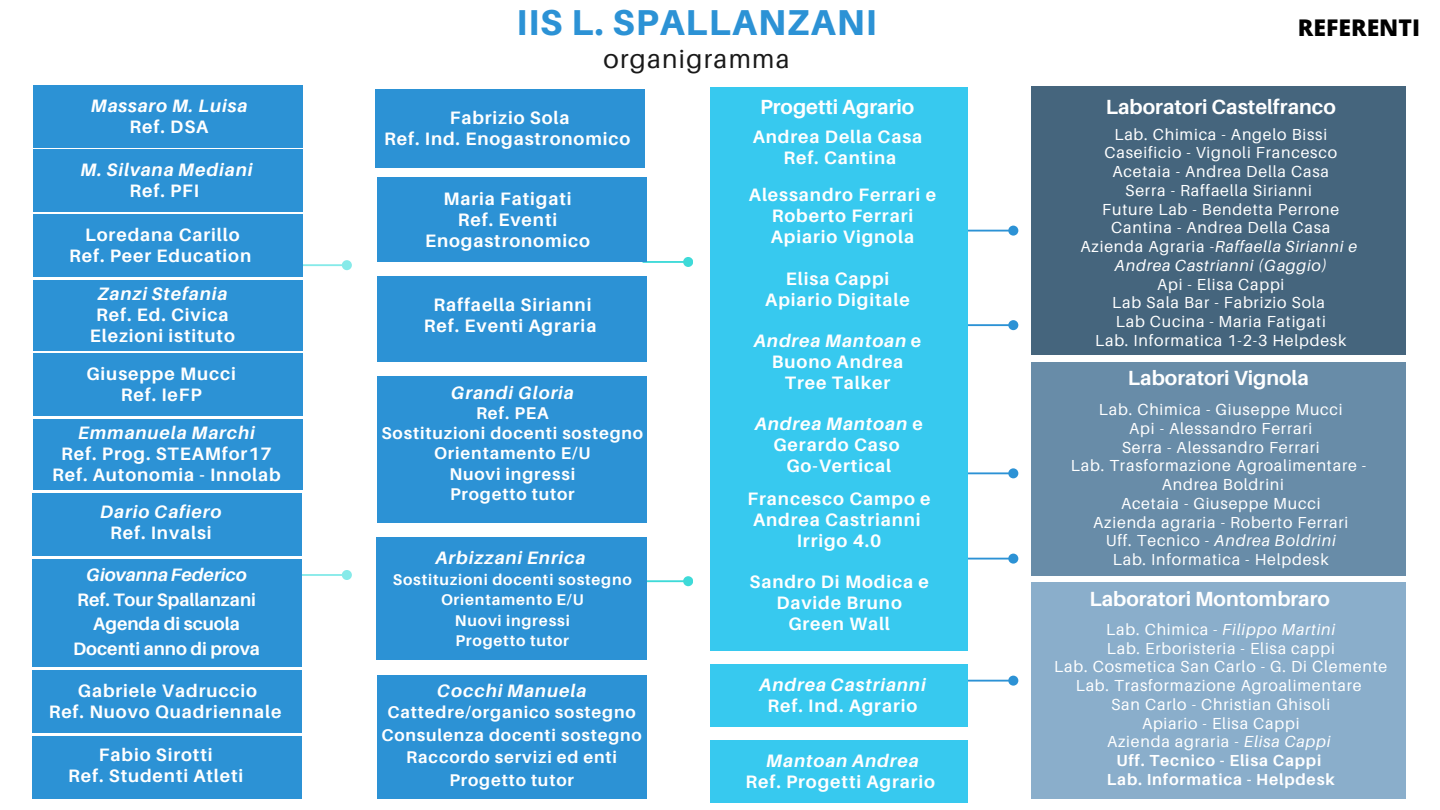
<style>
.page{position:relative;width:1440px;height:810px;background:#fff}
.page>*{position:absolute;margin:0;border:0;box-sizing:border-box;transform-origin:0 0}
.t1{font:800 36px "Aileron";letter-spacing:.03em;color:#2c92d5}
.t2{font:26px "Aileron";letter-spacing:.05em;color:#191919}
.t3{font:800 23px "Open Sans";color:#000}
.t4{font:700 20.5px "Aileron";color:#fff}
.t5{font:700 18px/21px "Aileron";letter-spacing:.05em;color:#fff;text-align:center}
.t6{font:italic 700 18px "Aileron";letter-spacing:.05em;color:#fff}
.t7{font:700 18px/24.8px "Aileron";color:#fff;text-align:center}
.t8{font:italic 700 18px "Aileron";color:#fff}
.t9{font:700 17px/20.2px "Aileron";letter-spacing:.05em;color:#fff;text-align:center}
.t10{font:16px/18.8px "Aileron";letter-spacing:.05em;color:#fff;text-align:center}
.t11{font:700 15.5px/20.2px "Aileron";letter-spacing:.05em;color:#fff;text-align:center}
.s1{font-style:italic}
.s2{font-weight:700}
</style>
<div class="page">
<svg style="left:683px;top:257px;width:10px;height:10px"></svg>
<svg style="left:683px;top:576px;width:10px;height:10px"></svg>
<svg style="left:342px;top:570px;width:10px;height:10px"></svg>
<svg style="left:342px;top:260px;width:10px;height:10px"></svg>
<div style="left:33px;top:280px;width:270px;height:70px;background:#2c92d5"></div>
<div style="left:377px;top:376px;width:270px;height:147px;background:#2c92d5"></div>
<div style="left:33px;top:214px;width:270px;height:63px;background:#2c92d5"></div>
<div style="left:33px;top:85px;width:270px;height:62px;background:#2c92d5"></div>
<div style="left:33px;top:419px;width:270px;height:71px;background:#2c92d5"></div>
<div style="left:33px;top:149px;width:270px;height:62px;background:#2c92d5"></div>
<div style="left:32px;top:493px;width:270px;height:62px;background:#2c92d5"></div>
<div style="left:32px;top:559px;width:270px;height:108px;background:#2c92d5"></div>
<div style="left:33px;top:353px;width:270px;height:63px;background:#2c92d5"></div>
<div style="left:32px;top:670px;width:270px;height:63px;background:#2c92d5"></div>
<div style="left:32px;top:736px;width:270px;height:63px;background:#2c92d5"></div>
<div style="left:375px;top:89px;width:270px;height:79px;background:#2c92d5"></div>
<div style="left:377px;top:177px;width:270px;height:85px;background:#2c92d5"></div>
<div style="left:710px;top:740px;width:258px;height:62px;background:#37c9ef"></div>
<div style="left:377px;top:276px;width:270px;height:86px;background:#2c92d5"></div>
<div style="left:377px;top:537px;width:270px;height:122px;background:#2c92d5"></div>
<div style="left:377px;top:675px;width:270px;height:124px;background:#2c92d5"></div>
<div style="left:710px;top:87px;width:258px;height:564px;background:#37c9ef"></div>
<svg style="left:1008px;top:226px;width:10px;height:10px"></svg>
<svg style="left:1008px;top:320px;width:10px;height:10px"></svg>
<svg style="left:1008px;top:468px;width:10px;height:10px"></svg>
<svg style="left:1008px;top:676px;width:10px;height:10px"></svg>
<svg style="left:1008px;top:554px;width:10px;height:10px"></svg>
<div style="left:1031px;top:87px;width:375px;height:268px;background:#45657d"></div>
<div style="left:1031px;top:362px;width:375px;height:214px;background:#688ca8"></div>
<div style="left:1031px;top:582px;width:375px;height:216px;background:#8aaecb"></div>
<div style="left:710px;top:664px;width:258px;height:63px;background:#37c9ef"></div>
<p class="t6" style="left:91px;top:94px;width:158px">Massaro M. Luisa</p>
<p class="t5" style="left:130px;top:115px;width:80px">Ref. DSA</p>
<p class="t6" style="left:80px;top:159px;width:174px">M. Silvana Mediani</p>
<p class="t5" style="left:130px;top:180px;width:71px">Ref. PFI</p>
<p class="t5" style="left:69px;top:224px;width:184px">Loredana Carillo<br>Ref. Peer Education</p>
<p class="t6" style="left:97px;top:283px;width:131px">Zanzi Stefania</p>
<p class="t5" style="left:90px;top:304px;width:147px">Ref. Ed. Civica<br>Elezioni istituto</p>
<p class="t5" style="left:86px;top:363px;width:151px">Giuseppe Mucci<br>Ref. IeFP</p>
<p class="t6" style="left:78px;top:421px;width:178px">Emmanuela Marchi</p>
<p class="t5" style="left:52px;top:443px;width:230px">Ref. Prog. STEAMfor17<br>Ref. Autonomia - Innolab</p>
<p class="t6" style="left:100px;top:501px;width:123px">Dario Cafiero</p>
<p class="t5" style="left:110px;top:522px;width:103px">Ref. Invalsi</p>
<p class="t8" style="left:86px;top:563px;width:162px">Giovanna Federico</p>
<p class="t7" style="left:73px;top:587px;width:188px">Ref. Tour Spallanzani<br>Agenda di scuola<br>Docenti anno di prova</p>
<p class="t5" style="left:49px;top:680px;width:234px">Gabriele Vadruccio<br>Ref. Nuovo Quadriennale</p>
<p class="t5" style="left:68px;top:744px;width:177px">Fabio Sirotti<br>Ref. Studenti Atleti</p>
<h1 class="t1" style="left:516px;top:0;width:362px">IIS L. SPALLANZANI</h1>
<h2 class="t2" style="left:603px;top:42px;width:188px">organigramma</h2>
<p class="t5" style="left:384px;top:107px;width:248px">Fabrizio Sola<br>Ref. Ind. Enogastronomico</p>
<p class="t5" style="left:425px;top:188px;width:167px">Maria Fatigati<br>Ref. Eventi<br>Enogastronomico</p>
<p class="t5" style="left:424px;top:294px;width:174px">Raffaella Sirianni<br>Ref. Eventi Agraria</p>
<p class="t6" style="left:451px;top:381px;width:125px">Grandi Gloria</p>
<p class="t9" style="left:381px;top:403px;width:263px">Ref. PEA<br>Sostituzioni docenti sostegno<br>Orientamento E/U<br>Nuovi ingressi<br>Progetto tutor</p>
<p class="t6" style="left:435px;top:547px;width:152px">Arbizzani Enrica</p>
<p class="t11" style="left:393px;top:569px;width:240px">Sostituzioni docenti sostegno<br>Orientamento E/U<br>Nuovi ingressi<br>Progetto tutor</p>
<p class="t6" style="left:437px;top:679px;width:151px">Cocchi Manuela</p>
<p class="t9" style="left:381px;top:701px;width:262px;line-height:22.5px">Cattedre/organico sostegno<br>Consulenza docenti sostegno<br>Raccordo servizi ed enti<br>Progetto tutor</p>
<p class="t4" style="left:760px;top:94px;width:156px">Progetti Agrario</p>
<p class="t5" style="left:753px;top:126px;width:171px">Andrea Della Casa<br>Ref. Cantina</p>
<p class="t5" style="left:749px;top:184px;width:189px">Alessandro Ferrari e<br>Roberto Ferrari<br>Apiario Vignola</p>
<p class="t5" style="left:765px;top:268px;width:146px">Elisa Cappi<br>Apiario Digitale</p>
<p class="t5" style="left:754px;top:330px;width:169px"><span class="s1">Andrea Mantoan</span> e<br>Buono Andrea<br>Tree Talker</p>
<p class="t5" style="left:755px;top:413px;width:170px"><span class="s1">Andrea Mantoan</span> e<br>Gerardo Caso<br>Go-Vertical</p>
<p class="t5" style="left:748px;top:487px;width:185px">Francesco Campo e<br>Andrea Castrianni<br>Irrigo 4.0</p>
<p class="t5" style="left:749px;top:571px;width:181px">Sandro Di Modica e<br>Davide Bruno<br>Green Wall</p>
<p class="t6" style="left:759px;top:673px;width:168px">Andrea Castrianni</p>
<p class="t5" style="left:768px;top:695px;width:151px">Ref. Ind. Agrario</p>
<p class="t6" style="left:766px;top:749px;width:154px">Mantoan Andrea</p>
<p class="t5" style="left:745px;top:771px;width:191px">Ref. Progetti Agrario</p>
<h3 class="t3" style="left:1298px;top:11px;width:124px">REFERENTI</h3>
<p class="t4" style="left:1106px;top:94px;width:232px">Laboratori Castelfranco</p>
<p class="t10" style="left:1081px;top:124px;width:278px">Lab. Chimica - Angelo Bissi<br>Caseificio - Vignoli Francesco<br>Acetaia - Andrea Della Casa<br>Serra - Raffaella Sirianni<br>Future Lab - Bendetta Perrone<br>Cantina - Andrea Della Casa<br>Azienda Agraria -<span class="s1">Raffaella Sirianni e<br>Andrea Castrianni (Gaggio)</span></p>
<p class="t10" style="left:1095px;top:274px;width:253px">Api - Elisa Cappi<br>Lab Sala Bar - Fabrizio Sola<br>Lab Cucina <span class="s1">-</span> Maria Fatigati<br>Lab. Informatica 1-2-3 Helpdesk</p>
<p class="t4" style="left:1128px;top:365px;width:183px">Laboratori Vignola</p>
<p class="t10" style="left:1071px;top:400px;width:297px">Lab. Chimica - Giuseppe Mucci<br>Api - Alessandro Ferrari<br>Serra - Alessandro Ferrari<br>Lab. Trasformazione Agroalimentare -<br>Andrea Boldrini<br>Acetaia - Giuseppe Mucci<br>Azienda agraria - Roberto Ferrari<br>Uff. Tecnico - <span class="s1">Andrea Boldrini<br></span>Lab. Informatica - Helpdesk</p>
<p class="t4" style="left:1089px;top:586px;width:242px">Laboratori Montombraro</p>
<p class="t10" style="left:1054px;top:620px;width:334px">Lab. Chimica <span class="s1">- Filippo Martini<br></span>Lab. Erboristeria - Elisa cappi<br>Lab. Cosmetica San Carlo - G. Di Clemente<br>Lab. Trasformazione Agroalimentare<br>San Carlo - Christian Ghisoli<br>Apiario - Elisa Cappi<br>Azienda agraria - <span class="s1">Elisa Cappi<br></span><span class="s2">Uff. Tecnico - Elisa Cappi<br>Lab. Informatica - Helpdesk</span></p>
</div>
